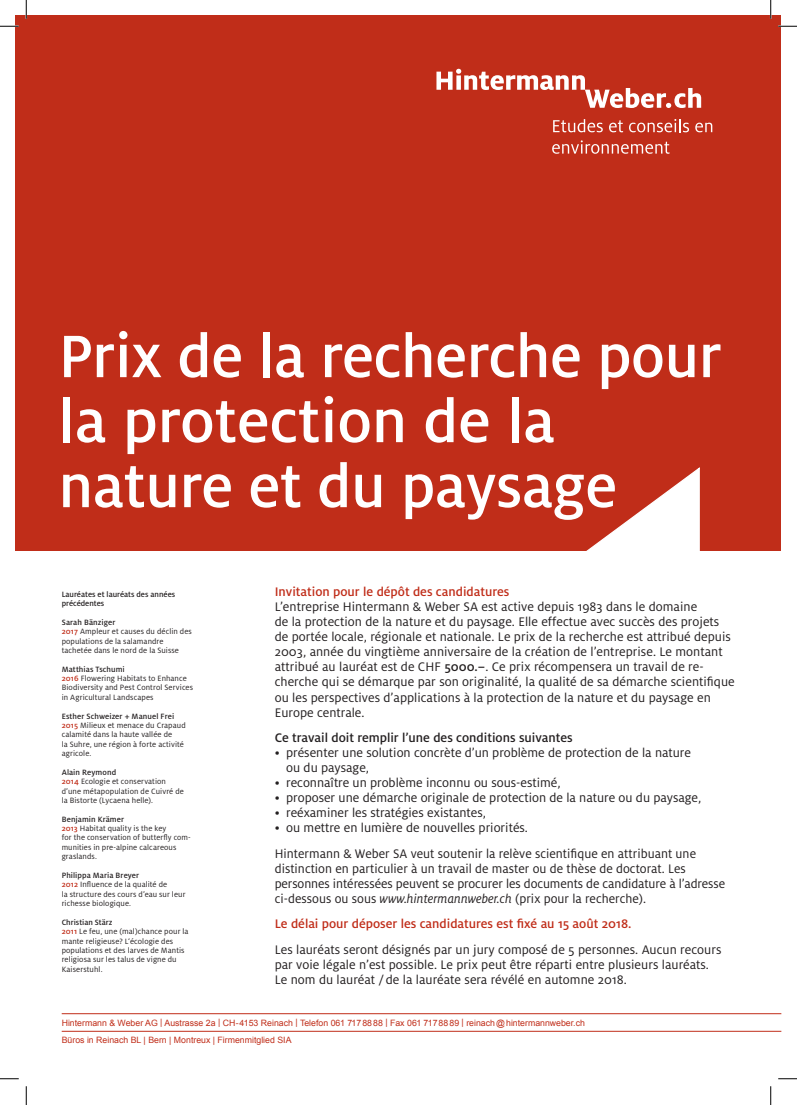
<style>
.page{position:relative;width:797px;height:1105px;background:#fff}
.page>*{position:absolute;margin:0;border:0;box-sizing:border-box;transform-origin:0 0}
.t1{font:500 66.25px/65px "Milo LF";letter-spacing:-.005em;color:#fff}
.t2{font:13.75px/15px "Milo";letter-spacing:.005em;color:#231f20}
.t3{font:500 13.75px "Milo";color:#c02d19}
.t4{font:500 13.75px "Milo LF";color:#231f20}
.t5{font:500 13.75px "Milo LF";color:#c02d19}
.t6{font:8.75px/17.6px "Arial";color:#c02d19}
.t7{font:8.5px/9.4px "Milo";letter-spacing:.01em;color:#231f20}
.t8{font:500 8.5px/9.4px "Milo LF";color:#231f20}
.s1{font-weight:500}
.s2{font-weight:500;color:#c02d19}
.s3{font-family:"Milo LF"}
.s4{font-family:"Milo LF";font-style:italic}
</style>
<div class="page">
<div style="left:16px;top:16px;width:765px;height:535px;background:#c02d19"></div>
<svg style="left:586px;top:467px;width:114px;height:84px"></svg>
<svg style="left:436px;top:69px;width:265px;height:39px"></svg>
<svg style="left:553px;top:119px;width:49px;height:13px"></svg>
<svg style="left:609px;top:120px;width:14px;height:12px"></svg>
<svg style="left:629px;top:119px;width:60px;height:13px"></svg>
<svg style="left:695px;top:123px;width:17px;height:9px"></svg>
<svg style="left:552px;top:140px;width:117px;height:14px"></svg>
<hr style="left:62px;top:1013px;width:719px;height:1px;background:#c02d19">
<hr style="left:62px;top:1031px;width:719px;height:1px;background:#c02d19">
<svg style="left:0;top:25px;width:19px;height:2px"></svg>
<svg style="left:778px;top:25px;width:19px;height:2px"></svg>
<svg style="left:0;top:1078px;width:19px;height:1px"></svg>
<svg style="left:778px;top:1078px;width:19px;height:1px"></svg>
<svg style="left:25px;top:0;width:2px;height:19px"></svg>
<svg style="left:25px;top:1086px;width:2px;height:19px"></svg>
<svg style="left:770px;top:0;width:1px;height:19px"></svg>
<svg style="left:770px;top:1086px;width:1px;height:19px"></svg>
<h1 class="t1" style="left:59px;top:323px;width:664px">Prix de la recherche pour la protection de la nature et du paysage</h1>
<p class="t8" style="left:62px;top:589px;width:115px">Lauréates et lauréats des années précédentes</p>
<p class="t7" style="left:62px;top:617px;width:132px"><span class="s1">Sarah Bänziger<br></span><span class="s2">2017</span> Ampleur et causes du déclin des populations de la salamandre tachetée dans le nord de la Suisse</p>
<p class="t7" style="left:62px;top:664px;width:133px"><span class="s1">Matthias Tschumi<br></span><span class="s2">2016</span> Flowering Habitats to Enhance<br>Biodiversity and Pest Control Services in Agricultural Landscapes</p>
<p class="t7" style="left:62px;top:711px;width:125px"><span class="s1">Esther Schweizer + Manuel Frei<br></span><span class="s2">2015</span> Milieux et menace du Crapaud calamité dans la haute vallée de<br>la Suhre, une région à forte activité agricole.</p>
<p class="t7" style="left:62px;top:767px;width:124px"><span class="s1">Alain Reymond<br></span><span class="s2">2014</span> Ecologie et conservation d’une métapopulation de Cuivré de la Bistorte (Lycaena helle).</p>
<p class="t7" style="left:62px;top:814px;width:131px"><span class="s1">Benjamin Krämer<br></span><span class="s2">2013</span> Habitat quality is the key<br>for the conservation of butterfly com&shy;munities in pre-alpine calcareous graslands.</p>
<p class="t7" style="left:62px;top:870px;width:125px"><span class="s1">Philippa Maria Breyer<br></span><span class="s2">2012</span> Influence de la qualité de<br>la structure des cours d’eau sur leur richesse biologique.</p>
<p class="t8" style="left:62px;top:917px;width:52px">Christian Stärz</p>
<p class="t7" style="left:62px;top:927px;width:128px"><span class="s2">2011</span> Le feu, une (mal)chance pour la mante religieuse? L‘écologie des populations et des larves de Mantis religiosa sur les talus de vigne du<br>Kaiserstuhl<span class="s3">.</span></p>
<p class="t5" style="left:275px;top:584px;width:236px">Invitation pour le dépôt des candidatures</p>
<p class="t2" style="left:275px;top:599px;width:461px">L’entreprise Hintermann &amp; Weber SA est active depuis 1983 dans le domaine<br>de la protection de la nature et du paysage. Elle effectue avec succès des projets de portée locale, régionale et nationale. Le prix de la recherche est attribué depuis 2003, année du vingtième anniversaire de la création de l’entreprise. Le montant attribué au lauréat est de CHF <span class="s1">5000.–</span>. Ce prix récompensera un travail de re&shy;cherche qui se démarque par son originalité, la qualité de sa démarche scientifique ou les perspectives d’applications à la protection de la nature et du paysage en Europe centrale.</p>
<p class="t4" style="left:275px;top:730px;width:299px">Ce travail doit remplir l’une des conditions suivantes</p>
<p class="t2" style="left:286px;top:745px;width:406px;text-indent:-12px">• présenter une solution concrète d’un problème de protection de la nature ou du paysage,</p>
<p class="t2" style="left:275px;top:775px;width:287px">• reconnaître un problème inconnu ou sous-estimé,</p>
<p class="t2" style="left:275px;top:790px;width:428px">• proposer une démarche originale de protection de la nature ou du paysage,</p>
<p class="t2" style="left:275px;top:805px;width:213px">• reéxaminer les stratégies existantes,</p>
<p class="t2" style="left:275px;top:815px;width:423px;line-height:25.6px">• ou mettre en lumière de nouvelles priorités.<br>Hintermann &amp; Weber SA veut soutenir la relève scientifique en attribuant une</p>
<p class="t2" style="left:275px;top:861px;width:452px">distinction en particulier à un travail de master ou de thèse de doctorat. Les personnes intéressées peuvent se procurer les documents de candidature à l’adresse ci-dessous ou sous <span class="s4">www.hintermannweber.ch</span> (prix pour la recherche).</p>
<p class="t3" style="left:275px;top:916px;width:358px">Le délai pour déposer les candidatures est fixé au 15 août 2018.</p>
<p class="t2" style="left:275px;top:942px;width:448px">Les lauréats seront désignés par un jury composé de 5 personnes. Aucun recours par voie légale n’est possible. Le prix peut être réparti entre plusieurs lauréats.<br>Le nom du lauréat / de la lauréate sera révélé en automne 2018.</p>
<p class="t6" style="left:62px;top:1014px;width:525px">Hintermann &amp; Weber AG | Austrasse 2a | CH-4153 Reinach | Telefon 061 7178888 | Fax 061 7178889 | reinach@hintermannweber.ch<br>Büros in Reinach BL | Bern | Montreux | Firmenmitglied SIA</p>
</div>
